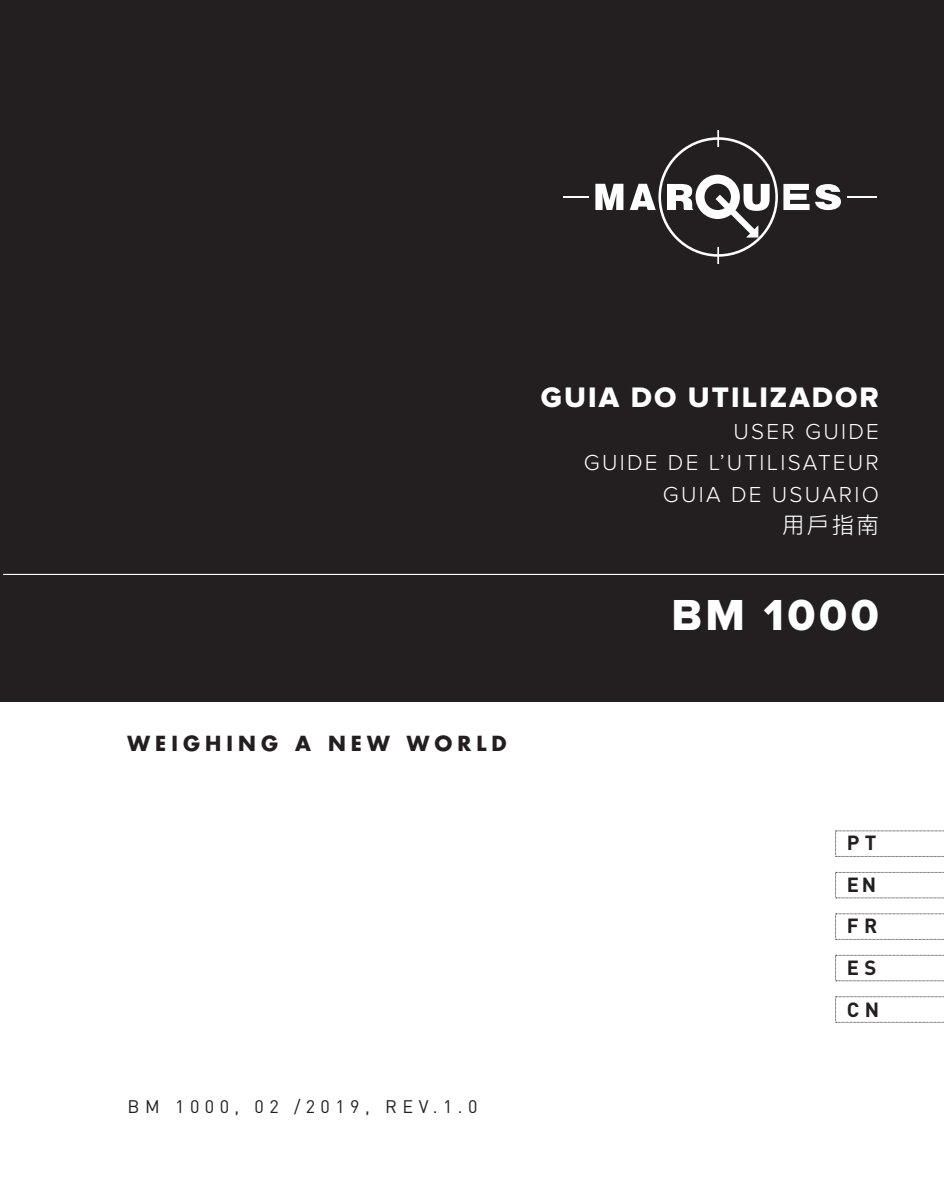
<style>
.page{position:relative;width:944px;height:1177px;background:#fff}
.page>*{position:absolute;margin:0;border:0;box-sizing:border-box;transform-origin:0 0}
.t1{font:45px "Proxima Nova Extrabld";letter-spacing:.08em;color:#fff}
.t2{font:29.25px "Proxima Nova Extrabld";letter-spacing:.07em;color:#fff}
.t3{font:300 22.5px/31.5px "Proxima Nova";letter-spacing:.1em;color:#fff;text-align:right}
.t4{font:300 22.5px "Ping Fang SC";color:#fff}
.t5{font:700 20.25px "Futura Std";letter-spacing:.25em;color:#231f20}
.t6{font:700 20.25px/41.6px "DIN Pro";color:#231f20}
.t7{font:18px "DIN Pro";letter-spacing:.3em;color:#231f20}
</style>
<div class="page">
<div style="left:0;top:0;width:944px;height:702px;background:#231f20"></div>
<svg style="left:835px;top:830px;width:109px;height:27px"></svg>
<svg style="left:835px;top:872px;width:109px;height:26px"></svg>
<svg style="left:835px;top:913px;width:109px;height:27px"></svg>
<svg style="left:835px;top:955px;width:109px;height:26px"></svg>
<svg style="left:835px;top:996px;width:109px;height:27px"></svg>
<hr style="left:3px;top:574px;width:941px;height:1px;background:#fff">
<svg style="left:595px;top:184px;width:28px;height:26px"></svg>
<svg style="left:815px;top:184px;width:26px;height:26px"></svg>
<hr style="left:563px;top:196px;width:26px;height:2px;background:#fff">
<hr style="left:848px;top:196px;width:29px;height:2px;background:#fff">
<svg style="left:630px;top:130px;width:179px;height:134px"></svg>
<h2 class="t2" style="left:541px;top:381px;width:340px">GUIA DO UTILIZADOR</h2>
<p class="t3" style="left:584px;top:416px;width:297px">USER GUIDE<br>GUIDE DE L’UTILISATEUR<br>GUIA DE USUARIO</p>
<p class="t4" style="left:782px;top:511px;width:98px">用戶指南</p>
<h1 class="t1" style="left:671px;top:588px;width:209px">BM 1000</h1>
<p class="t5" style="left:128px;top:729px;width:381px">WEIGHING A NEW WORLD</p>
<p class="t7" style="left:128px;top:1094px;width:351px">BM 1000, 02 /2019, REV.1.0</p>
<p class="t6" style="left:847px;top:821px;width:34px">P T<br>EN<br>F R<br>E S<br>C N</p>
</div>
